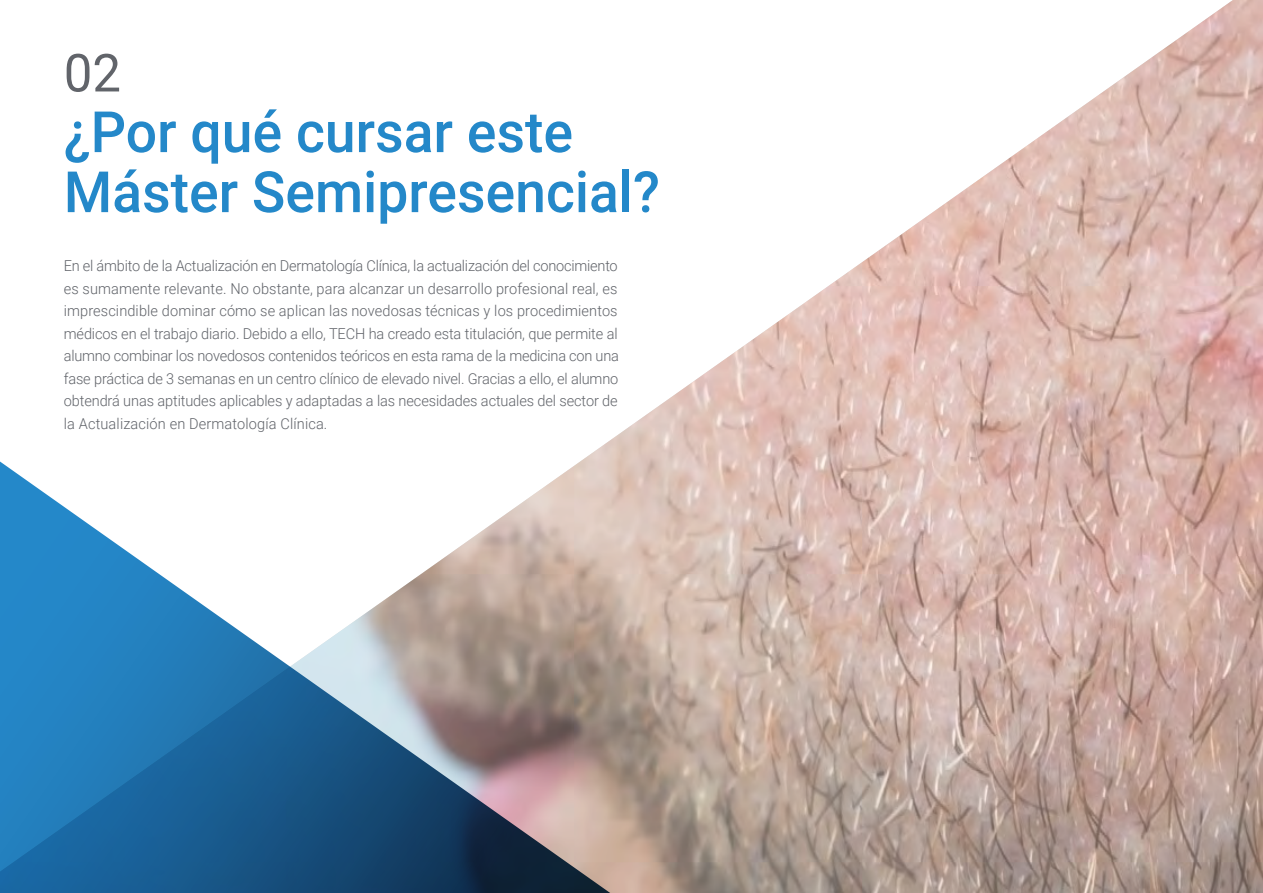
<style>
.page{position:relative;width:1263px;height:893px;background:#fff}
.page>*{position:absolute;margin:0;border:0;box-sizing:border-box;transform-origin:0 0}
.t1{font:500 57px/60px "Roboto";color:#2488c9}
.t2{font:52.5px "Roboto";color:#61646a}
.t3{font:300 15px/22.5px "Roboto";letter-spacing:.01em;color:#61646a;text-align:justify}
</style>
<div class="page">
<img style="left:602px;top:0;width:661px;height:893px">
<svg style="left:0;top:446px;width:640px;height:447px"></svg>
<h2 class="t2" style="left:64px;top:36px;width:59px">02</h2>
<h1 class="t1" style="left:64px;top:100px;width:597px">¿Por qué cursar este<br>Máster Semipresencial?</h1>
<p class="t3" style="left:64px;top:254px;width:557px">En el ámbito de la Actualización en Dermatología Clínica, la actualización del conocimiento es sumamente relevante. No obstante, para alcanzar un desarrollo profesional real, es imprescindible dominar cómo se aplican las novedosas técnicas y los procedimientos médicos en el trabajo diario. Debido a ello, TECH ha creado esta titulación, que permite al alumno combinar los novedosos contenidos teóricos en esta rama de la medicina con una fase práctica de 3 semanas en un centro clínico de elevado nivel. Gracias a ello, el alumno obtendrá unas aptitudes aplicables y adaptadas a las necesidades actuales del sector de la Actualización en Dermatología Clínica.</p>
</div>
